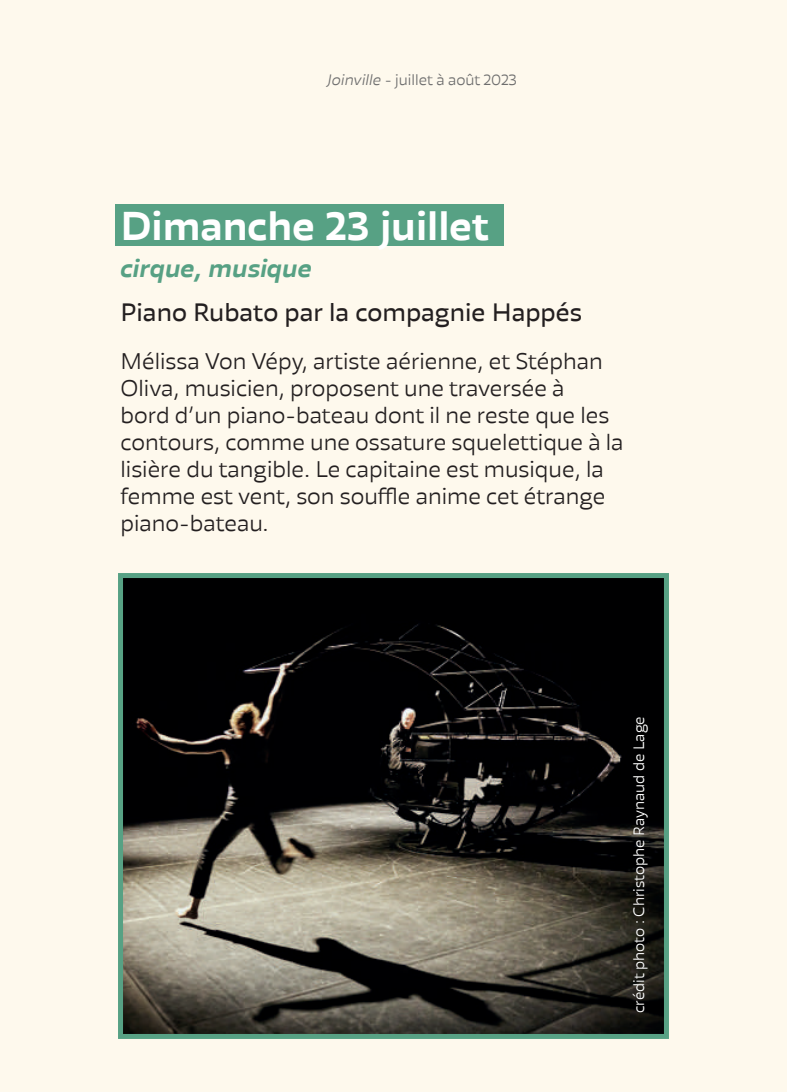
<style>
.page{position:relative;width:787px;height:1092px;background:#fff}
.page>*{position:absolute;margin:0;border:0;box-sizing:border-box;transform-origin:0 0}
.t1{font:700 40px "Blom";color:#fff}
.t2{font:25px "Blom";color:#231f20}
.t3{font:italic 700 25px "Blom";color:#57a184}
.t4{font:300 22.5px/27px "Blom";color:#231f20}
.t5{font:300 15px "Blom";color:#fff}
.t6{font:300 15px "Blom";color:#6e6e6e}
.s1{font-style:italic}
</style>
<div class="page">
<div style="left:0;top:0;width:787px;height:1091px;background:#fef9ed"></div>
<div style="left:115px;top:204px;width:388px;height:42px;background:#57a184"></div>
<img style="left:124px;top:579px;width:539px;height:453px">
<div style="left:118px;top:573px;width:551px;height:465px;border:5px solid #57a184"></div>
<p class="t6" style="left:327px;top:70px;width:191px"><span class="s1">Joinville</span> - juillet à août 2023</p>
<h1 class="t1" style="left:120px;top:201px;width:370px">Dimanche 23 juillet</h1>
<p class="t3" style="left:120px;top:252px;width:193px">cirque, musique</p>
<p class="t2" style="left:120px;top:297px;width:463px">Piano Rubato par la compagnie Happés</p>
<p class="t4" style="left:120px;top:347px;width:504px">Mélissa Von Vépy, artiste aérienne, et Stéphan Oliva, musicien, proposent une traversée à<br>bord d’un piano-bateau dont il ne reste que les contours, comme une ossature squelettique à la lisière du tangible. Le capitaine est musique, la femme est vent, son souffle anime cet étrange piano-bateau.</p>
<p class="t5" style="left:629px;top:1013px;width:298px;rotate:-90deg">crédit photo : Christophe Raynaud de Lage</p>
</div>
